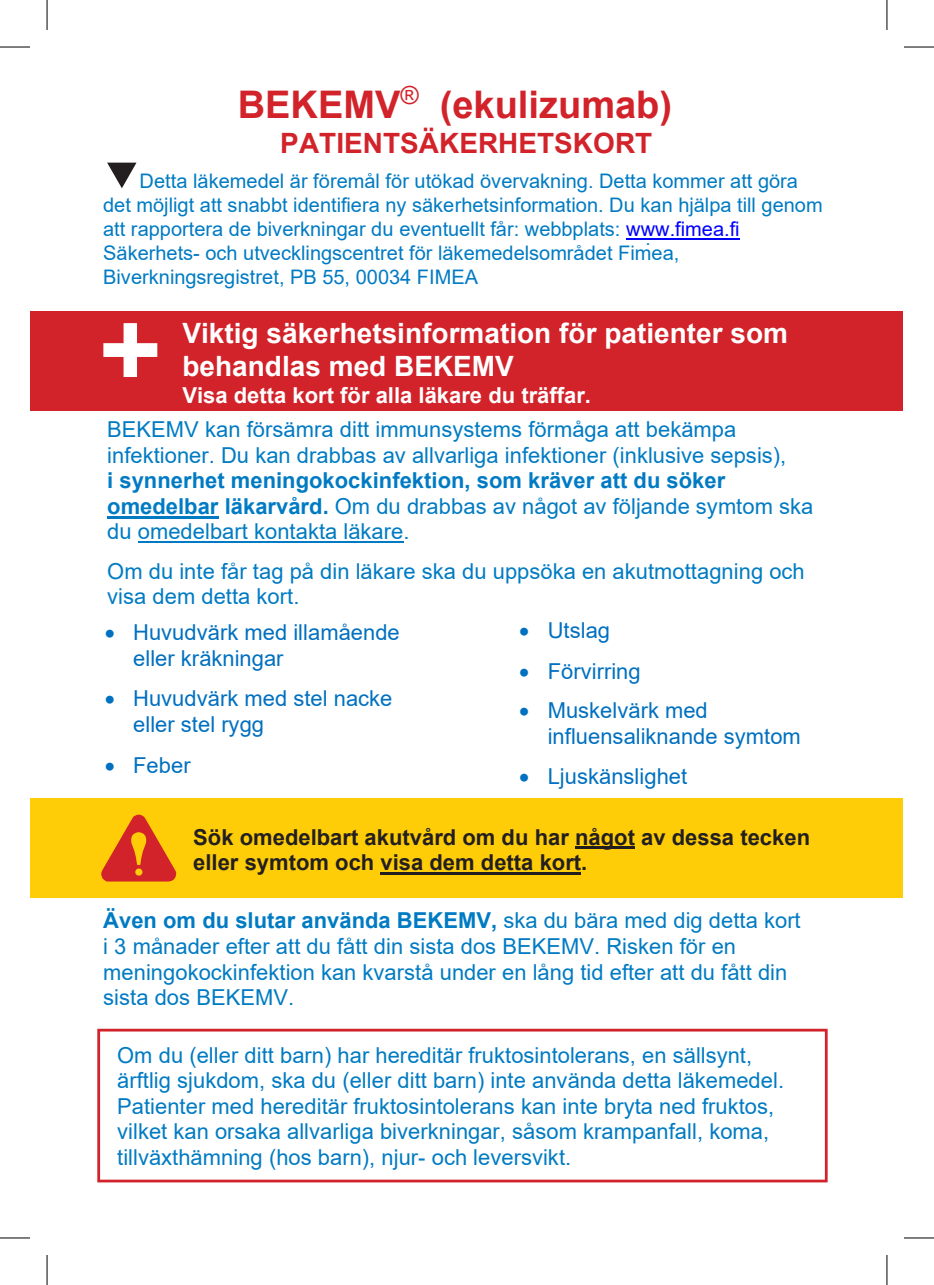
<style>
.page{position:relative;width:934px;height:1285px;background:#fff}
.page>*{position:absolute;margin:0;border:0;box-sizing:border-box;transform-origin:0 0}
.t1{font:700 38px "Arial";color:#d2232a}
.t2{font:700 28px/32.8px "Arial";color:#fff}
.t3{font:700 28px "Arial";color:#d2232a}
.t4{font:22px/25.6px "Arial";color:#007bc3}
.t5{font:22px/25.6px "Arial";color:#0070c0}
.t6{font:700 22px/25.4px "Arial";color:#007bc3}
.t7{font:700 22px/25.4px "Arial";color:#231f20}
.t8{font:700 22px "Arial";color:#fff}
.t9{font:20px/23.8px "Arial";color:#007bc3}
.t10{font:19px "Arial";color:#007bc3}
.s1{color:#00f}
.s2{font-weight:400}
.s3{font-weight:700}
</style>
<div class="page">
<div style="left:97px;top:1028px;width:730px;height:154px;border:3px solid #d2232a"></div>
<svg style="left:107px;top:163px;width:29px;height:25px"></svg>
<hr style="left:626px;top:238px;width:113px;height:2px;background:#00f">
<div style="left:30px;top:311px;width:872px;height:99px;background:#d2232a"></div>
<svg style="left:103px;top:323px;width:54px;height:54px"></svg>
<hr style="left:107px;top:516px;width:111px;height:2px;background:#007bc3">
<hr style="left:138px;top:541px;width:265px;height:2px;background:#007bc3">
<div style="left:30px;top:798px;width:872px;height:100px;background:#ffcc08"></div>
<svg style="left:101px;top:814px;width:75px;height:67px"></svg>
<img style="left:380px;top:846px;width:255px;height:29px">
<hr style="left:574px;top:847px;width:60px;height:2px;background:#221e1f">
<hr style="left:380px;top:872px;width:201px;height:2px;background:#221e1f">
<hr style="left:0;top:47px;width:30px;height:1px;background:#000">
<hr style="left:903px;top:47px;width:30px;height:1px;background:#000">
<hr style="left:0;top:1237px;width:30px;height:1px;background:#000">
<hr style="left:903px;top:1237px;width:30px;height:1px;background:#000">
<hr style="left:47px;top:0;width:1px;height:30px;background:#000">
<hr style="left:47px;top:1255px;width:1px;height:30px;background:#000">
<hr style="left:886px;top:0;width:1px;height:30px;background:#000">
<hr style="left:886px;top:1255px;width:1px;height:30px;background:#000">
<h1 class="t1" style="left:237px;top:78px;width:436px">BEKEMV<sup>®</sup> (ekulizumab)</h1>
<p class="t3" style="left:280px;top:123px;width:373px">PATIENTSÄKERHETSKORT</p>
<p class="t9" style="left:103px;top:169px;width:720px;text-indent:36px">Detta läkemedel är föremål för utökad övervakning. Detta kommer att göra det möjligt att snabbt identifiera ny säkerhetsinformation. Du kan hjälpa till genom att rapportera de biverkningar du eventuellt får: webbplats: <span class="s1">www.fimea.fi </span>Säkerhets- och utvecklingscentret för läkemedelsområdet Fimea, Biverkningsregistret, PB 55, 00034 FIMEA</p>
<p class="t10" style="left:645px;top:225px;width:7px">.</p>
<p class="t2" style="left:182px;top:317px;width:607px">Viktig säkerhetsinformation för patienter som behandlas med BEKEMV</p>
<p class="t8" style="left:182px;top:380px;width:410px">Visa detta kort för alla läkare du träffar.</p>
<p class="t4" style="left:107px;top:416px;width:680px">BEKEMV kan försämra ditt immunsystems förmåga att bekämpa infektioner. Du kan drabbas av allvarliga infektioner (inklusive sepsis),</p>
<p class="t6" style="left:107px;top:468px;width:707px">i synnerhet meningokockinfektion, som kräver att du söker omedelbar läkarvård. <span class="s2">Om du drabbas av något av följande symtom ska du omedelbart kontakta läkare.</span></p>
<p class="t4" style="left:107px;top:558px;width:698px">Om du inte får tag på din läkare ska du uppsöka en akutmottagning och visa dem detta kort.</p>
<p class="t5" style="left:133px;top:620px;width:268px;text-indent:-28px">• Huvudvärk med illamående eller kräkningar</p>
<p class="t5" style="left:133px;top:686px;width:261px;text-indent:-28px">• Huvudvärk med stel nacke eller stel rygg</p>
<p class="t5" style="left:105px;top:752px;width:87px">• Feber</p>
<p class="t5" style="left:519px;top:617px;width:92px">• Utslag</p>
<p class="t5" style="left:519px;top:658px;width:123px">• Förvirring</p>
<p class="t5" style="left:547px;top:697px;width:254px;text-indent:-28px">• Muskelvärk med influensaliknande symtom</p>
<p class="t5" style="left:519px;top:763px;width:169px">• Ljuskänslighet</p>
<p class="t7" style="left:193px;top:824px;width:618px">Sök omedelbart akutvård om du har något av dessa tecken eller symtom och visa dem detta kort.</p>
<p class="t4" style="left:103px;top:908px;width:698px"><span class="s3">Även om du slutar använda BEKEMV,</span> ska du bära med dig detta kort i 3 månader efter att du fått din sista dos BEKEMV. Risken för en meningokockinfektion kan kvarstå under en lång tid efter att du fått din sista dos BEKEMV.</p>
<p class="t4" style="left:117px;top:1042px;width:668px">Om du (eller ditt barn) har hereditär fruktosintolerans, en sällsynt, ärftlig sjukdom, ska du (eller ditt barn) inte använda detta läkemedel.<br>Patienter med hereditär fruktosintolerans kan inte bryta ned fruktos, vilket kan orsaka allvarliga biverkningar, såsom krampanfall, koma, tillväxthämning (hos barn), njur- och leversvikt.</p>
</div>
